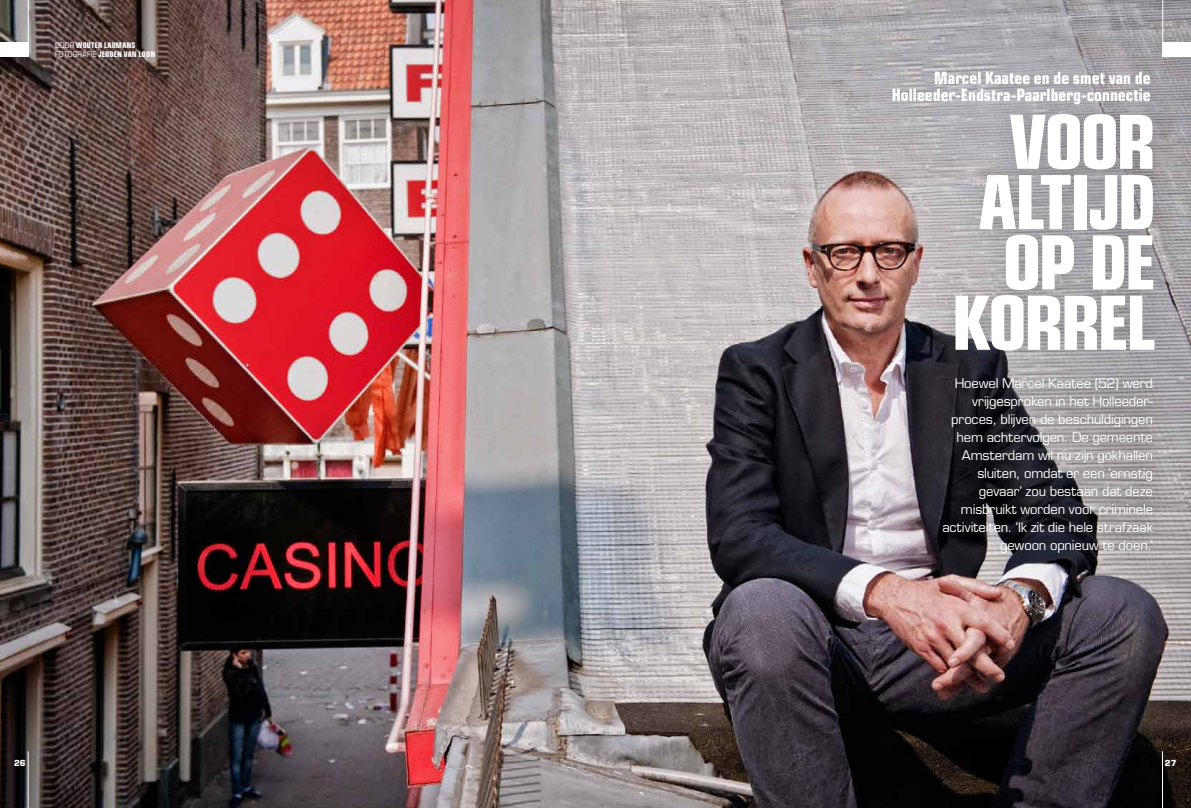
<style>
.page{position:relative;width:1191px;height:808px;background:#fff}
.page>*{position:absolute;margin:0;border:0;box-sizing:border-box;transform-origin:0 0}
.t1{font:700 condensed 74.7px/60.3px "Eurostile LT Std";letter-spacing:-.045em;color:#fff;text-align:right}
.t2{font:700 condensed 17px/17px "Eurostile LT Std";color:#fff;text-align:right}
.t3{font:13px/18px "Eurostile LT Std";letter-spacing:-.01em;color:#fff;text-align:right}
.t4{font:700 8.2px "Eurostile LT Std";color:#fff}
.t5{font:700 condensed 7.8px/8.3px "Eurostile LT Std";letter-spacing:.015em;color:#fff}
.s1{font-weight:400}
</style>
<div class="page">
<img style="left:0;top:0;width:1191px;height:808px">
<div style="left:932px;top:92px;width:248px;height:285px;background:#000;opacity:.2"></div>
<div style="left:1162px;top:43px;width:29px;height:14px;background:#fff"></div>
<hr style="left:1162px;top:0;width:1px;height:57px;background:#fff">
<hr style="left:28px;top:0;width:1px;height:57px;background:#fff">
<div style="left:0;top:43px;width:28px;height:14px;background:#fff"></div>
<div style="left:925px;top:359px;width:245px;height:210px;background:#000;opacity:.75"></div>
<hr style="left:1162px;top:751px;width:1px;height:57px;background:#fff">
<hr style="left:28px;top:751px;width:1px;height:57px;background:#fff">
<p class="t5" style="left:55px;top:41px;width:102px"><span class="s1">DOOR</span> Wouter Laumans<br><span class="s1">FOTOGRAFIE</span> jeroen van loon</p>
<h2 class="t2" style="left:891px;top:69px;width:260px">Marcel Kaatee en de smet van de<br>Holleeder-Endstra-Paarlberg-connectie</h2>
<h1 class="t1" style="left:951px;top:112px;width:206px">Voor altijd op de korrel</h1>
<p class="t3" style="left:942px;top:374px;width:212px">Hoewel Marcel Kaatee (52) werd vrijgesproken in het Holleeder&shy;proces, blijven de beschuldigingen hem achtervolgen. De gemeente<br>Amsterdam wil nu zijn gokhallen sluiten, omdat er een ‘ernstig gevaar’ zou bestaan dat deze misbruikt worden voor criminele activiteiten. ‘Ik zit die hele strafzaak gewoon opnieuw te doen.’</p>
<p class="t4" style="left:14px;top:757px;width:13px">26</p>
<p class="t4" style="left:1164px;top:757px;width:13px">27</p>
</div>
